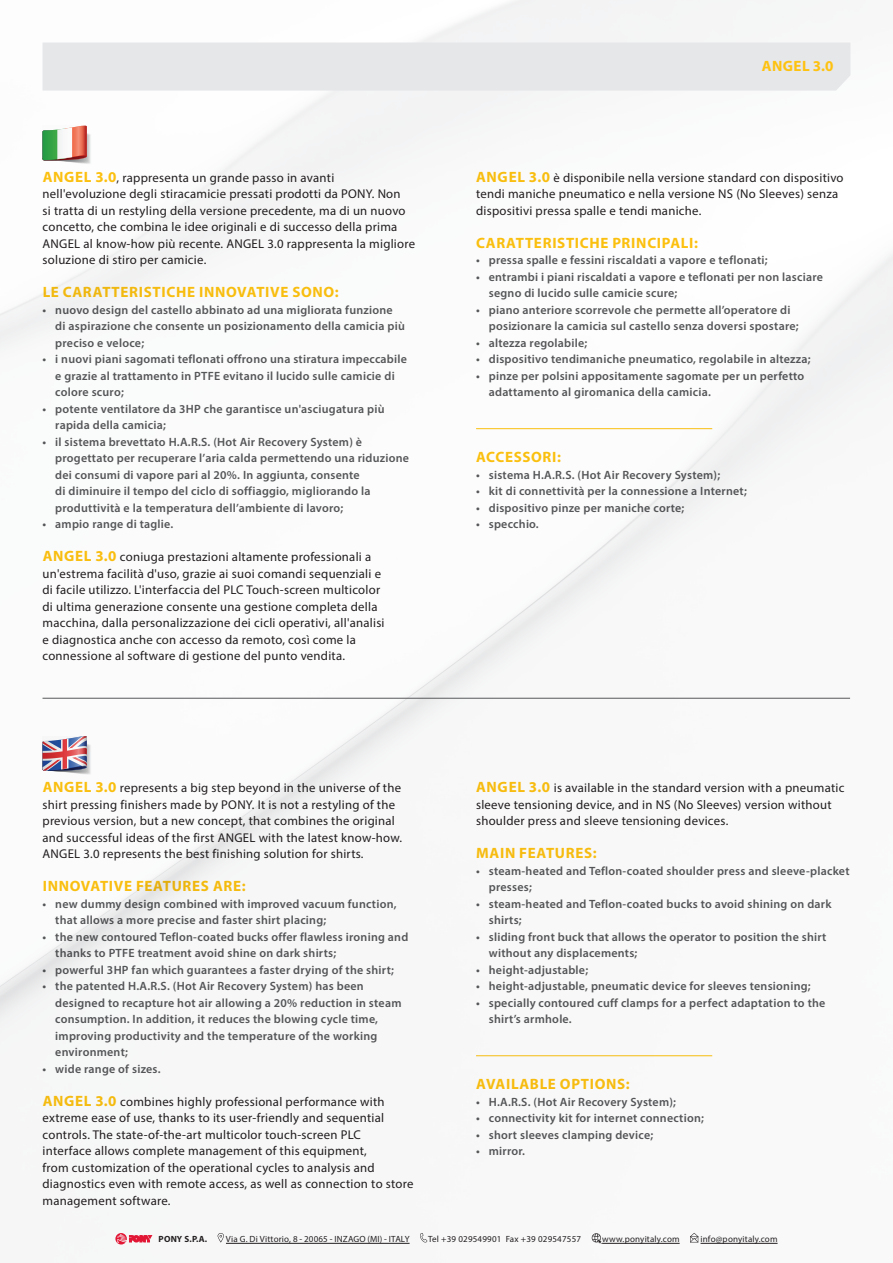
<style>
.page{position:relative;width:893px;height:1263px;background:#fff}
.page>*{position:absolute;margin:0;border:0;box-sizing:border-box;transform-origin:0 0}
.t1{font:700 15px "Myriad Pro";letter-spacing:.045em;color:#fec210}
.t2{font:12.75px/16.5px "Myriad Pro";letter-spacing:.02em;color:#231f20}
.t3{font:600 12px/16.5px "Myriad Pro";letter-spacing:.02em;color:#57585a}
.t4{font:9px "Myriad Pro";letter-spacing:.02em;color:#231f20}
.t5{font:700 9px "Myriad Pro";color:#231f20}
.s1{font-weight:700;font-size:15px;color:#fec210}
</style>
<div class="page">
<img style="left:0;top:0;width:893px;height:1245px">
<hr style="left:226px;top:1243px;width:184px;height:1px;background:#231f20">
<hr style="left:602px;top:1243px;width:78px;height:1px;background:#231f20">
<hr style="left:701px;top:1243px;width:77px;height:1px;background:#231f20">
<svg style="left:115px;top:1233px;width:37px;height:11px"></svg>
<svg style="left:218px;top:1233px;width:6px;height:9px"></svg>
<svg style="left:420px;top:1233px;width:7px;height:9px"></svg>
<svg style="left:592px;top:1233px;width:10px;height:11px"></svg>
<svg style="left:690px;top:1233px;width:8px;height:9px"></svg>
<hr style="left:43px;top:698px;width:807px;height:1px;background:#57585a">
<div style="left:43px;top:43px;width:807px;height:48px;background:#e6e7e9"></div>
<svg style="left:43px;top:126px;width:49px;height:39px"></svg>
<hr style="left:476px;top:428px;width:236px;height:1px;background:#fec210">
<svg style="left:43px;top:736px;width:49px;height:40px"></svg>
<hr style="left:476px;top:1055px;width:236px;height:1px;background:#fec210">
<p class="t2" style="left:43px;top:169px;width:374px"><span class="s1">ANGEL 3.0</span>, rappresenta un grande passo in avanti nell'evoluzione degli stiracamicie pressati prodotti da PONY. Non<br>si tratta di un restyling della versione precedente, ma di un nuovo concetto, che combina le idee originali e di successo della prima ANGEL al know-how più recente. ANGEL 3.0 rappresenta la migliore soluzione di stiro per camicie.</p>
<p class="t1" style="left:43px;top:282px;width:298px">LE CARATTERISTICHE INNOVATIVE SONO:</p>
<p class="t3" style="left:55px;top:301px;width:351px;text-indent:-13px">• nuovo design del castello abbinato ad una migliorata funzione di aspirazione che consente un posizionamento della camicia più preciso e veloce;</p>
<p class="t3" style="left:55px;top:350px;width:353px;text-indent:-13px">• i nuovi piani sagomati teflonati offrono una stiratura impeccabile e grazie al trattamento in PTFE evitano il lucido sulle camicie di colore scuro;</p>
<p class="t3" style="left:55px;top:400px;width:331px;text-indent:-13px">• potente ventilatore da 3HP che garantisce un'asciugatura più rapida della camicia;</p>
<p class="t3" style="left:55px;top:433px;width:355px;text-indent:-13px">• il sistema brevettato H.A.R.S. (Hot Air Recovery System) è progettato per recuperare l’aria calda permettendo una riduzione dei consumi di vapore pari al 20%. In aggiunta, consente<br>di diminuire il tempo del ciclo di soffiaggio, migliorando la produttività e la temperatura dell’ambiente di lavoro;</p>
<p class="t3" style="left:43px;top:515px;width:132px">• ampio range di taglie.</p>
<p class="t2" style="left:43px;top:548px;width:344px"><span class="s1">ANGEL 3.0</span> coniuga prestazioni altamente professionali a un'estrema facilità d'uso, grazie ai suoi comandi sequenziali e di facile utilizzo. L'interfaccia del PLC Touch-screen multicolor di ultima generazione consente una gestione completa della macchina, dalla personalizzazione dei cicli operativi, all'analisi e diagnostica anche con accesso da remoto, così come la connessione al software di gestione del punto vendita.</p>
<p class="t2" style="left:43px;top:779px;width:361px"><span class="s1">ANGEL 3.0</span> represents a big step beyond in the universe of the shirt pressing finishers made by PONY. It is not a restyling of the previous version, but a new concept, that combines the original and successful ideas of the first ANGEL with the latest know-how.<br>ANGEL 3.0 represents the best finishing solution for shirts.</p>
<p class="t1" style="left:43px;top:876px;width:204px">INNOVATIVE FEATURES ARE:</p>
<p class="t3" style="left:55px;top:895px;width:343px;text-indent:-13px">• new dummy design combined with improved vacuum function, that allows a more precise and faster shirt placing;</p>
<p class="t3" style="left:55px;top:928px;width:355px;text-indent:-13px">• the new contoured Teflon-coated bucks offer flawless ironing and thanks to PTFE treatment avoid shine on dark shirts;</p>
<p class="t3" style="left:43px;top:961px;width:353px">• powerful 3HP fan which guarantees a faster drying of the shirt;</p>
<p class="t3" style="left:55px;top:977px;width:348px;text-indent:-13px">• the patented H.A.R.S. (Hot Air Recovery System) has been designed to recapture hot air allowing a 20% reduction in steam consumption. In addition, it reduces the blowing cycle time, improving productivity and the temperature of the working environment;</p>
<p class="t3" style="left:43px;top:1060px;width:120px">• wide range of sizes.</p>
<p class="t2" style="left:43px;top:1093px;width:372px"><span class="s1">ANGEL 3.0</span> combines highly professional performance with extreme ease of use, thanks to its user-friendly and sequential controls. The state-of-the-art multicolor touch-screen PLC<br>interface allows complete management of this equipment,<br>from customization of the operational cycles to analysis and diagnostics even with remote access, as well as connection to store management software.</p>
<p class="t1" style="left:762px;top:56px;width:73px">ANGEL 3.0</p>
<p class="t2" style="left:476px;top:169px;width:369px"><span class="s1">ANGEL 3.0</span> è disponibile nella versione standard con dispositivo tendi maniche pneumatico e nella versione NS (No Sleeves) senza dispositivi pressa spalle e tendi maniche.</p>
<p class="t1" style="left:476px;top:233px;width:223px">CARATTERISTICHE PRINCIPALI:</p>
<p class="t3" style="left:476px;top:251px;width:293px">• pressa spalle e fessini riscaldati a vapore e teflonati;</p>
<p class="t3" style="left:489px;top:268px;width:336px;text-indent:-13px">• entrambi i piani riscaldati a vapore e teflonati per non lasciare segno di lucido sulle camicie scure;</p>
<p class="t3" style="left:489px;top:301px;width:311px;text-indent:-13px">• piano anteriore scorrevole che permette all’operatore di posizionare la camicia sul castello senza doversi spostare;</p>
<p class="t3" style="left:476px;top:334px;width:113px">• altezza regolabile;</p>
<p class="t3" style="left:476px;top:350px;width:336px">• dispositivo tendimaniche pneumatico, regolabile in altezza;</p>
<p class="t3" style="left:489px;top:367px;width:317px;text-indent:-13px">• pinze per polsini appositamente sagomate per un perfetto adattamento al giromanica della camicia.</p>
<p class="t1" style="left:476px;top:447px;width:86px">ACCESSORI:</p>
<p class="t3" style="left:476px;top:466px;width:246px">• sistema H.A.R.S. (Hot Air Recovery System);</p>
<p class="t3" style="left:476px;top:482px;width:272px">• kit di connettività per la connessione a Internet;</p>
<p class="t3" style="left:476px;top:499px;width:210px">• dispositivo pinze per maniche corte;</p>
<p class="t3" style="left:476px;top:515px;width:64px">• specchio.</p>
<p class="t2" style="left:476px;top:779px;width:370px"><span class="s1">ANGEL 3.0</span> is available in the standard version with a pneumatic sleeve tensioning device, and in NS (No Sleeves) version without shoulder press and sleeve tensioning devices.</p>
<p class="t1" style="left:476px;top:843px;width:122px">MAIN FEATURES:</p>
<p class="t3" style="left:489px;top:862px;width:362px;text-indent:-13px">• steam-heated and Teflon-coated shoulder press and sleeve-placket presses;</p>
<p class="t3" style="left:489px;top:895px;width:344px;text-indent:-13px">• steam-heated and Teflon-coated bucks to avoid shining on dark shirts;</p>
<p class="t3" style="left:489px;top:928px;width:339px;text-indent:-13px">• sliding front buck that allows the operator to position the shirt without any displacements;</p>
<p class="t3" style="left:476px;top:961px;width:114px">• height-adjustable;</p>
<p class="t3" style="left:476px;top:977px;width:336px">• height-adjustable, pneumatic device for sleeves tensioning;</p>
<p class="t3" style="left:489px;top:994px;width:338px;text-indent:-13px">• specially contoured cuff clamps for a perfect adaptation to the shirt’s armhole.</p>
<p class="t1" style="left:476px;top:1074px;width:155px">AVAILABLE OPTIONS:</p>
<p class="t3" style="left:476px;top:1093px;width:202px">• H.A.R.S. (Hot Air Recovery System);</p>
<p class="t3" style="left:476px;top:1109px;width:229px">• connectivity kit for internet connection;</p>
<p class="t3" style="left:476px;top:1126px;width:179px">• short sleeves clamping device;</p>
<p class="t3" style="left:476px;top:1142px;width:51px">• mirror.</p>
<p class="t5" style="left:159px;top:1233px;width:50px">PONY S.P.A.</p>
<p class="t4" style="left:226px;top:1234px;width:185px">Via G. Di Vittorio, 8 - 20065 - INZAGO (MI) - ITALY</p>
<p class="t4" style="left:428px;top:1234px;width:155px">Tel +39 029549901 Fax +39 029547557</p>
<p class="t4" style="left:602px;top:1234px;width:79px">www.ponyitaly.com</p>
<p class="t4" style="left:701px;top:1234px;width:79px">info@ponyitaly.com</p>
</div>
